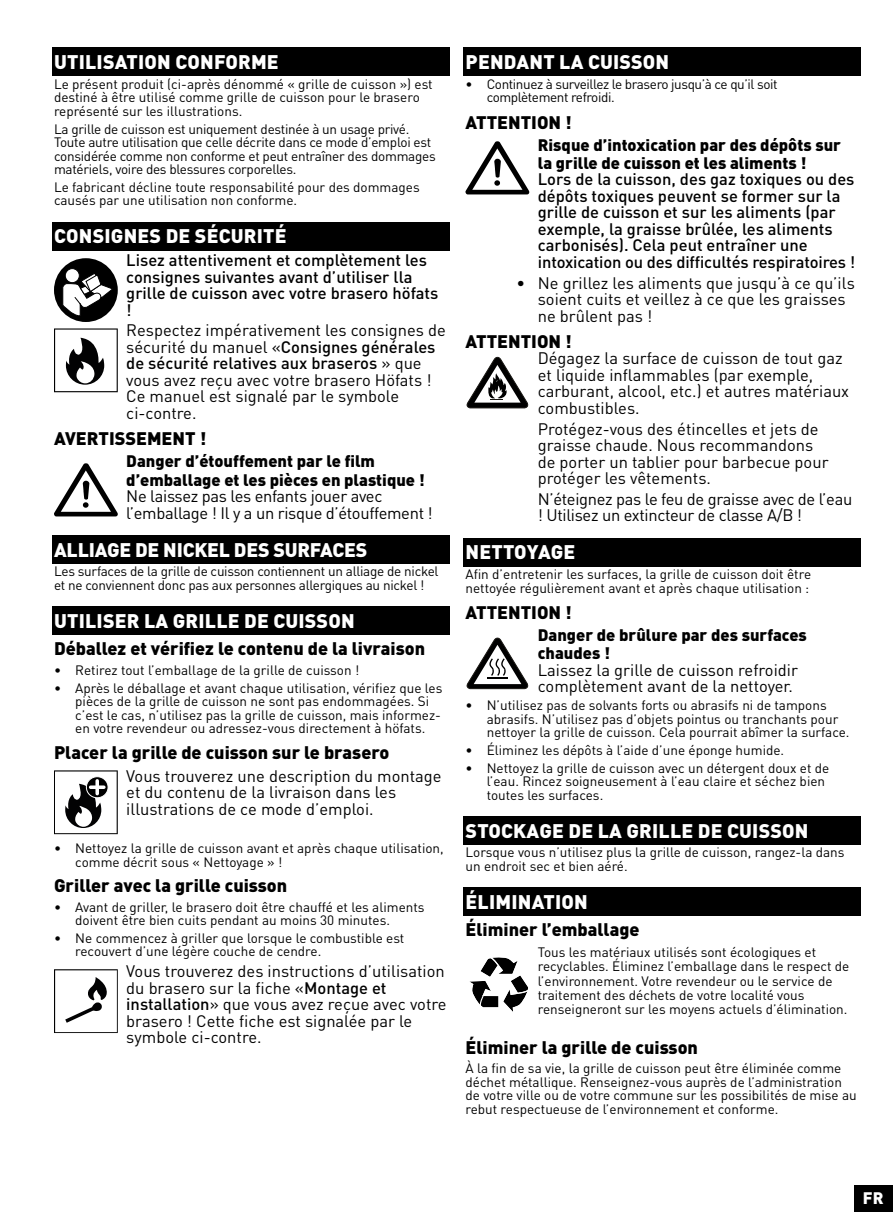
<style>
.page{position:relative;width:893px;height:1212px;background:#fff}
.page>*{position:absolute;margin:0;border:0;box-sizing:border-box;transform-origin:0 0}
.t1{font:900 19.5px "DIN Pro";letter-spacing:.01em;color:#fff}
.t2{font:900 19.5px "DIN Pro";letter-spacing:-.01em;color:#fff}
.t3{font:900 18px "DIN Pro";color:#000}
.t4{font:16.5px/16.5px "DIN Pro";color:#000}
.t5{font:500 16.5px/16.5px "DIN Pro";color:#000}
.t6{font:900 16.5px/18px "DIN Pro";color:#000}
.t7{font:16.5px/16.5px "DIN Pro";letter-spacing:-.02em;color:#000}
.t8{font:900 16.5px "DIN Pro";color:#fff}
.t9{font:13.5px/13.5px "DIN Pro";color:#000}
.t10{font:13.5px/13.5px "DIN Pro";letter-spacing:-.02em;color:#000}
.t11{font:13.5px/13.5px "DIN Pro";letter-spacing:-.03em;color:#000}
.s1{font-weight:500}
</style>
<div class="page">
<div style="left:855px;top:1185px;width:38px;height:27px;background:#000"></div>
<div style="left:52px;top:48px;width:398px;height:28px;background:#000"></div>
<div style="left:52px;top:222px;width:398px;height:28px;background:#000"></div>
<div style="left:52px;top:535px;width:398px;height:28px;background:#000"></div>
<div style="left:52px;top:607px;width:398px;height:28px;background:#000"></div>
<div style="left:463px;top:48px;width:398px;height:28px;background:#000"></div>
<div style="left:463px;top:538px;width:398px;height:28px;background:#000"></div>
<div style="left:463px;top:816px;width:398px;height:28px;background:#000"></div>
<div style="left:463px;top:888px;width:398px;height:28px;background:#000"></div>
<div style="left:54px;top:258px;width:64px;height:64px;background:#000;border-radius:50%"></div>
<svg style="left:65px;top:269px;width:14px;height:14px"></svg>
<div style="left:65px;top:268px;width:15px;height:15px;border:1px solid #000;border-radius:50%"></div>
<svg style="left:62px;top:272px;width:52px;height:45px"></svg>
<svg style="left:54px;top:328px;width:64px;height:64px"></svg>
<svg style="left:54px;top:463px;width:64px;height:53px"></svg>
<svg style="left:54px;top:770px;width:64px;height:64px"></svg>
<svg style="left:86px;top:777px;width:22px;height:21px"></svg>
<div style="left:86px;top:776px;width:22px;height:22px;border:1px solid #fff;border-radius:50%"></div>
<svg style="left:91px;top:785px;width:13px;height:4px"></svg>
<svg style="left:95px;top:781px;width:4px;height:13px"></svg>
<svg style="left:54px;top:969px;width:64px;height:64px"></svg>
<svg style="left:465px;top:141px;width:64px;height:53px"></svg>
<svg style="left:466px;top:357px;width:62px;height:51px"></svg>
<svg style="left:466px;top:638px;width:62px;height:51px"></svg>
<hr style="left:487px;top:677px;width:21px;height:2px;background:#000">
<svg style="left:469px;top:957px;width:59px;height:55px"></svg>
<h1 class="t1" style="left:54px;top:49px;width:226px">UTILISATION CONFORME</h1>
<p class="t9" style="left:54px;top:77px;width:380px">Le présent produit (ci-après dénommé « grille de cuisson ») est destiné à être utilisé comme grille de cuisson pour le brasero représenté sur les illustrations.</p>
<p class="t10" style="left:54px;top:121px;width:383px">La grille de cuisson est uniquement destinée à un usage privé.<br>Toute autre utilisation que celle décrite dans ce mode d’emploi est considérée comme non conforme et peut entraîner des dommages matériels, voire des blessures corporelles.</p>
<p class="t9" style="left:54px;top:180px;width:367px">Le fabricant décline toute responsabilité pour des dommages causés par une utilisation non conforme.</p>
<h1 class="t1" style="left:54px;top:223px;width:234px">CONSIGNES DE SÉCURITÉ</h1>
<p class="t5" style="left:126px;top:251px;width:314px">Lisez attentivement et complètement les consignes suivantes avant d’utiliser lla grille de cuisson avec votre brasero höfats !</p>
<p class="t4" style="left:126px;top:322px;width:321px">Respectez impérativement les consignes de sécurité du manuel «<span class="s1">Consignes générales de sécurité relatives aux braseros</span> » que vous avez reçu avec votre brasero Höfats !<br>Ce manuel est signalé par le symbole ci-contre.</p>
<h2 class="t3" style="left:54px;top:426px;width:154px">AVERTISSEMENT !</h2>
<p class="t6" style="left:126px;top:452px;width:300px">Danger d’étouffement par le film d’emballage et les pièces en plastique !</p>
<p class="t7" style="left:126px;top:487px;width:308px">Ne laissez pas les enfants jouer avec l’emballage ! Il y a un risque d’étouffement !</p>
<h1 class="t2" style="left:54px;top:536px;width:315px">ALLIAGE DE NICKEL DES SURFACES</h1>
<p class="t10" style="left:54px;top:564px;width:386px">Les surfaces de la grille de cuisson contiennent un alliage de nickel et ne conviennent donc pas aux personnes allergiques au nickel !</p>
<h1 class="t1" style="left:54px;top:608px;width:302px">UTILISER LA GRILLE DE CUISSON</h1>
<h2 class="t3" style="left:54px;top:636px;width:373px">Déballez et vérifiez le contenu de la livraison</h2>
<p class="t9" style="left:54px;top:663px;width:307px">• Retirez tout l’emballage de la grille de cuisson !</p>
<p class="t9" style="left:75px;top:681px;width:369px;text-indent:-21px">• Après le déballage et avant chaque utilisation, vérifiez que les pièces de la grille de cuisson ne sont pas endommagées. Si c’est le cas, n’utilisez pas la grille de cuisson, mais informez&shy;en votre revendeur ou adressez-vous directement à höfats.</p>
<h2 class="t3" style="left:54px;top:740px;width:337px">Placer la grille de cuisson sur le brasero</h2>
<p class="t4" style="left:126px;top:767px;width:317px">Vous trouverez une description du montage et du contenu de la livraison dans les illustrations de ce mode d’emploi.</p>
<p class="t9" style="left:75px;top:841px;width:370px;text-indent:-21px">• Nettoyez la grille de cuisson avant et après chaque utilisation, comme décrit sous « Nettoyage » !</p>
<h2 class="t3" style="left:54px;top:873px;width:235px">Griller avec la grille cuisson</h2>
<p class="t9" style="left:75px;top:899px;width:351px;text-indent:-21px">• Avant de griller, le brasero doit être chauffé et les aliments doivent être bien cuits pendant au moins 30 minutes.</p>
<p class="t9" style="left:75px;top:931px;width:331px;text-indent:-21px">• Ne commencez à griller que lorsque le combustible est recouvert d’une légère couche de cendre.</p>
<p class="t4" style="left:126px;top:962px;width:322px">Vous trouverez des instructions d’utilisation du brasero sur la fiche «<span class="s1">Montage et installation</span>» que vous avez reçue avec votre brasero ! Cette fiche est signalée par le symbole ci-contre.</p>
<h1 class="t1" style="left:466px;top:49px;width:205px">PENDANT LA CUISSON</h1>
<p class="t11" style="left:487px;top:77px;width:292px;text-indent:-21px">• Continuez à surveillez le brasero jusqu’à ce qu’il soit complètement refroidi.</p>
<h2 class="t3" style="left:465px;top:110px;width:108px">ATTENTION !</h2>
<p class="t6" style="left:538px;top:135px;width:305px">Risque d’intoxication par des dépôts sur la grille de cuisson et les aliments !</p>
<p class="t5" style="left:538px;top:170px;width:319px">Lors de la cuisson, des gaz toxiques ou des dépôts toxiques peuvent se former sur la grille de cuisson et sur les aliments (par exemple, la graisse brûlée, les aliments carbonisés). Cela peut entraîner une intoxication ou des difficultés respiratoires !</p>
<p class="t4" style="left:538px;top:274px;width:319px;text-indent:-21px">• Ne grillez les aliments que jusqu’à ce qu’ils soient cuits et veillez à ce que les graisses ne brûlent pas !</p>
<h2 class="t3" style="left:465px;top:329px;width:108px">ATTENTION !</h2>
<p class="t4" style="left:538px;top:349px;width:313px">Dégagez la surface de cuisson de tout gaz et liquide inflammables (par exemple, carburant, alcool, etc.) et autres matériaux combustibles.</p>
<p class="t4" style="left:538px;top:420px;width:292px">Protégez-vous des étincelles et jets de graisse chaude. Nous recommandons de porter un tablier pour barbecue pour protéger les vêtements.</p>
<p class="t7" style="left:538px;top:490px;width:316px">N’éteignez pas le feu de graisse avec de l’eau ! Utilisez un extincteur de classe A/B !</p>
<h1 class="t1" style="left:466px;top:539px;width:111px">NETTOYAGE</h1>
<p class="t9" style="left:465px;top:567px;width:347px">Afin d’entretenir les surfaces, la grille de cuisson doit être nettoyée régulièrement avant et après chaque utilisation :</p>
<h2 class="t3" style="left:465px;top:600px;width:108px">ATTENTION !</h2>
<p class="t6" style="left:538px;top:626px;width:271px">Danger de brûlure par des surfaces chaudes !</p>
<p class="t4" style="left:538px;top:661px;width:262px">Laissez la grille de cuisson refroidir complètement avant de la nettoyer.</p>
<p class="t9" style="left:487px;top:698px;width:364px;text-indent:-21px">• N’utilisez pas de solvants forts ou abrasifs ni de tampons abrasifs. N’utilisez pas d’objets pointus ou tranchants pour nettoyer la grille de cuisson. Cela pourrait abîmer la surface.</p>
<p class="t9" style="left:465px;top:743px;width:320px">• Éliminez les dépôts à l’aide d’une éponge humide.</p>
<p class="t9" style="left:487px;top:760px;width:344px;text-indent:-21px">• Nettoyez la grille de cuisson avec un détergent doux et de l’eau. Rincez soigneusement à l’eau claire et séchez bien toutes les surfaces.</p>
<h1 class="t1" style="left:466px;top:817px;width:344px">STOCKAGE DE LA GRILLE DE CUISSON</h1>
<p class="t9" style="left:465px;top:845px;width:381px">Lorsque vous n’utilisez plus la grille de cuisson, rangez-la dans un endroit sec et bien aéré.</p>
<h1 class="t1" style="left:466px;top:889px;width:124px">ÉLIMINATION</h1>
<h2 class="t3" style="left:465px;top:917px;width:176px">Éliminer l’emballage</h2>
<p class="t9" style="left:538px;top:944px;width:313px;line-height:14.2px">Tous les matériaux utilisés sont écologiques et recyclables. Éliminez l’emballage dans le respect de l’environnement. Votre revendeur ou le service de traitement des déchets de votre localité vous renseigneront sur les moyens actuels d’élimination.</p>
<h2 class="t3" style="left:465px;top:1035px;width:234px">Éliminer la grille de cuisson</h2>
<p class="t9" style="left:465px;top:1061px;width:393px">À la fin de sa vie, la grille de cuisson peut être éliminée comme déchet métallique. Renseignez-vous auprès de l’administration de votre ville ou de votre commune sur les possibilités de mise au rebut respectueuse de l’environnement et conforme.</p>
<p class="t8" style="left:863px;top:1187px;width:22px">FR</p>
</div>
